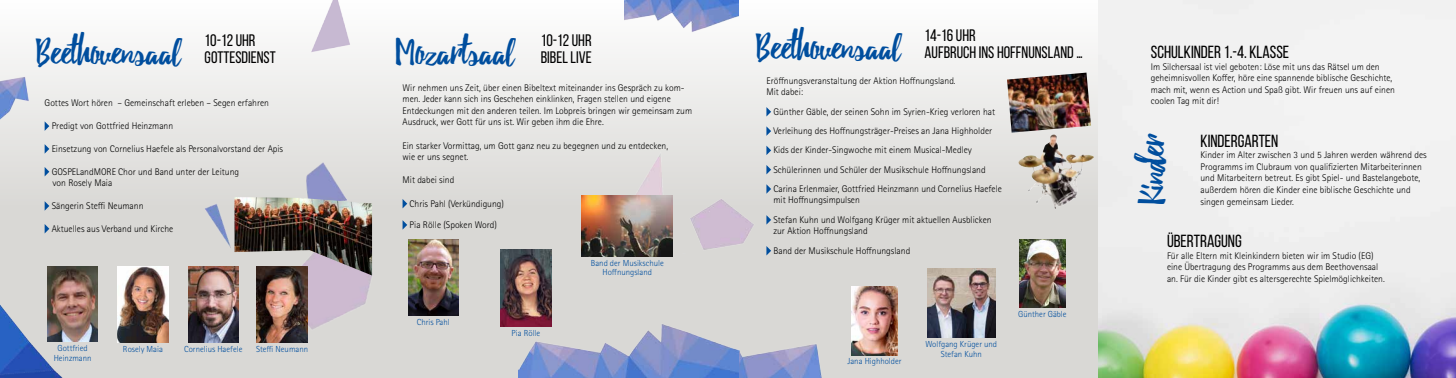
<style>
.page{position:relative;width:1456px;height:378px;background:#fff}
.page>*{position:absolute;margin:0;border:0;box-sizing:border-box;transform-origin:0 0}
.t1{font:38.5px "Beacon";color:#004e9e}
.t2{font:17.5px "Bebas Neue";color:#000}
.t3{font:16.62px/17.5px "Bebas Neue";color:#000}
.t4{font:300 9.62px/11.5px "Rotis Sans Serif Std";color:#000}
.t5{font:300 8.75px/9.6px "Rotis Sans Serif Std";color:#004e9e;text-align:center}
</style>
<div class="page">
<div style="left:0;top:0;width:1099px;height:377px;background:linear-gradient(to bottom,#f7f7f6,#ceccc9)"></div>
<img style="left:1099px;top:0;width:357px;height:377px">
<img style="left:188px;top:265px;width:51px;height:76px">
<img style="left:118px;top:265px;width:50px;height:76px">
<img style="left:1007px;top:72px;width:84px;height:60px">
<img style="left:927px;top:268px;width:68px;height:68px">
<img style="left:1020px;top:239px;width:45px;height:68px">
<svg style="left:45px;top:121px;width:4px;height:9px"></svg>
<svg style="left:45px;top:144px;width:4px;height:9px"></svg>
<svg style="left:45px;top:167px;width:4px;height:9px"></svg>
<svg style="left:45px;top:201px;width:4px;height:9px"></svg>
<svg style="left:45px;top:223px;width:4px;height:10px"></svg>
<svg style="left:766px;top:107px;width:5px;height:9px"></svg>
<svg style="left:766px;top:126px;width:5px;height:9px"></svg>
<svg style="left:766px;top:145px;width:5px;height:10px"></svg>
<svg style="left:766px;top:165px;width:5px;height:9px"></svg>
<svg style="left:766px;top:184px;width:5px;height:9px"></svg>
<svg style="left:766px;top:215px;width:5px;height:9px"></svg>
<svg style="left:766px;top:245px;width:5px;height:10px"></svg>
<svg style="left:403px;top:198px;width:4px;height:10px"></svg>
<svg style="left:403px;top:220px;width:4px;height:9px"></svg>
<img style="left:1018px;top:134px;width:36px;height:69px">
<img style="left:518px;top:320px;width:221px;height:57px">
<img style="left:624px;top:0;width:115px;height:49px">
<img style="left:0;top:69px;width:35px;height:70px">
<img style="left:739px;top:330px;width:97px;height:47px">
<img style="left:620px;top:148px;width:138px;height:105px">
<img style="left:305px;top:0;width:78px;height:56px">
<img style="left:252px;top:225px;width:154px;height:120px">
<img style="left:0;top:299px;width:65px;height:78px">
<img style="left:305px;top:113px;width:60px;height:84px">
<img style="left:192px;top:192px;width:55px;height:63px">
<img style="left:235px;top:197px;width:137px;height:78px">
<img style="left:257px;top:265px;width:50px;height:76px">
<img style="left:408px;top:239px;width:51px;height:76px">
<img style="left:581px;top:195px;width:92px;height:61px">
<img style="left:47px;top:265px;width:51px;height:76px">
<img style="left:852px;top:286px;width:45px;height:68px">
<img style="left:501px;top:249px;width:50px;height:76px">
<h1 class="t1" style="left:36px;top:28px;width:147px">Beethovensaal</h1>
<h1 class="t1" style="left:396px;top:28px;width:120px">Mozartsaal</h1>
<h1 class="t1" style="left:756px;top:23px;width:147px">Beethovensaal</h1>
<h3 class="t3" style="left:205px;top:31px;width:73px">10-12 UHR<br>GOTTESDIENST</h3>
<h3 class="t3" style="left:541px;top:31px;width:52px">10-12 UHR<br>BIBEL LIVE</h3>
<h3 class="t3" style="left:925px;top:26px;width:160px">14-16 UHR<br>AUFBRUCH INS HOFFNUNSLAND …</h3>
<p class="t4" style="left:45px;top:97px;width:226px">Gottes Wort hören – Gemeinschaft erleben – Segen erfahren</p>
<p class="t4" style="left:52px;top:120px;width:123px">Predigt von Gottfried Heinzmann</p>
<p class="t4" style="left:52px;top:143px;width:233px">Einsetzung von Cornelius Haefele als Personalvorstand der Apis</p>
<p class="t4" style="left:52px;top:165px;width:189px">GOSPELandMORE Chor und Band unter der Leitung von Rosely Maia</p>
<p class="t4" style="left:52px;top:199px;width:93px">Sängerin Steffi Neumann</p>
<p class="t4" style="left:52px;top:222px;width:123px">Aktuelles aus Verband und Kirche</p>
<p class="t4" style="left:403px;top:82px;width:291px">Wir nehmen uns Zeit, über einen Bibeltext miteinander ins Gespräch zu kom&shy;men. Jeder kann sich ins Geschehen einklinken, Fragen stellen und eigene Entdeckungen mit den anderen teilen. Im Lobpreis bringen wir gemeinsam zum Ausdruck, wer Gott für uns ist. Wir geben ihm die Ehre.</p>
<p class="t4" style="left:403px;top:139px;width:267px">Ein starker Vormittag, um Gott ganz neu zu begegnen und zu entdecken, wie er uns segnet.</p>
<p class="t4" style="left:403px;top:174px;width:53px">Mit dabei sind</p>
<p class="t4" style="left:410px;top:197px;width:96px">Chris Pahl (Verkündigung)</p>
<p class="t4" style="left:410px;top:218px;width:89px">Pia Rölle (Spoken Word)</p>
<p class="t5" style="left:417px;top:316px;width:35px">Chris Pahl</p>
<p class="t5" style="left:512px;top:327px;width:30px">Pia Rölle</p>
<p class="t5" style="left:591px;top:257px;width:74px">Band der Musikschule<br>Hoffnungsland</p>
<p class="t4" style="left:766px;top:75px;width:191px">Eröffnungsveranstaltung der Aktion Hoffnungsland.<br>Mit dabei:</p>
<p class="t4" style="left:773px;top:102px;width:230px;line-height:19.2px">Günther Gäble, der seinen Sohn im Syrien-Krieg verloren hat Verleihung des Hoffnungsträger-Preises an Jana Highholder Kids der Kinder-Singwoche mit einem Musical-Medley Schülerinnen und Schüler der Musikschule Hoffnungsland Carina Erlenmaier, Gottfried Heinzmann und Cornelius Haefele</p>
<p class="t4" style="left:773px;top:190px;width:220px;line-height:19.2px">mit Hoffnungsimpulsen<br>Stefan Kuhn und Wolfgang Krüger mit aktuellen Ausblicken</p>
<p class="t4" style="left:773px;top:221px;width:138px;line-height:19.2px">zur Aktion Hoffnungsland<br>Band der Musikschule Hoffnungsland</p>
<p class="t5" style="left:54px;top:343px;width:39px">Gottfried<br>Heinzmann</p>
<p class="t5" style="left:123px;top:343px;width:42px">Rosely Maia</p>
<p class="t5" style="left:184px;top:343px;width:60px">Cornelius Haefele</p>
<p class="t5" style="left:925px;top:338px;width:73px;line-height:10.5px">Wolfgang Krüger und<br>Stefan Kuhn</p>
<p class="t5" style="left:256px;top:343px;width:54px">Steffi Neumann</p>
<p class="t5" style="left:847px;top:356px;width:56px">Jana Highholder</p>
<p class="t5" style="left:1018px;top:309px;width:50px">Günther Gäble</p>
<h2 class="t2" style="left:1151px;top:42px;width:140px">SCHULKINDER 1.-4. KLASSE</h2>
<p class="t4" style="left:1151px;top:60px;width:246px">Im Silchersaal ist viel geboten: Löse mit uns das Rätsel um den geheimnisvollen Koffer, höre eine spannende biblische Geschichte, mach mit, wenn es Action und Spaß gibt. Wir freuen uns auf einen coolen Tag mit dir!</p>
<h1 class="t1" style="left:1129px;top:203px;width:72px;rotate:-90deg">Kinder</h1>
<h2 class="t2" style="left:1200px;top:131px;width:79px">KINDERGARTEN</h2>
<p class="t4" style="left:1200px;top:149px;width:228px">Kinder im Alter zwischen 3 und 5 Jahren werden während des Programms im Clubraum von qualifizierten Mitarbeiterinnen und Mitarbeitern betreut. Es gibt Spiel- und Bastelangebote, außerdem hören die Kinder eine biblische Geschichte und</p>
<p class="t4" style="left:1200px;top:195px;width:95px">singen gemeinsam Lieder.</p>
<h2 class="t2" style="left:1167px;top:231px;width:76px">ÜBERTRAGUNG</h2>
<p class="t4" style="left:1167px;top:249px;width:219px">Für alle Eltern mit Kleinkindern bieten wir im Studio (EG) eine Übertragung des Programms aus dem Beethovensaal an. Für die Kinder gibt es altersgerechte Spielmöglichkeiten.</p>
</div>
